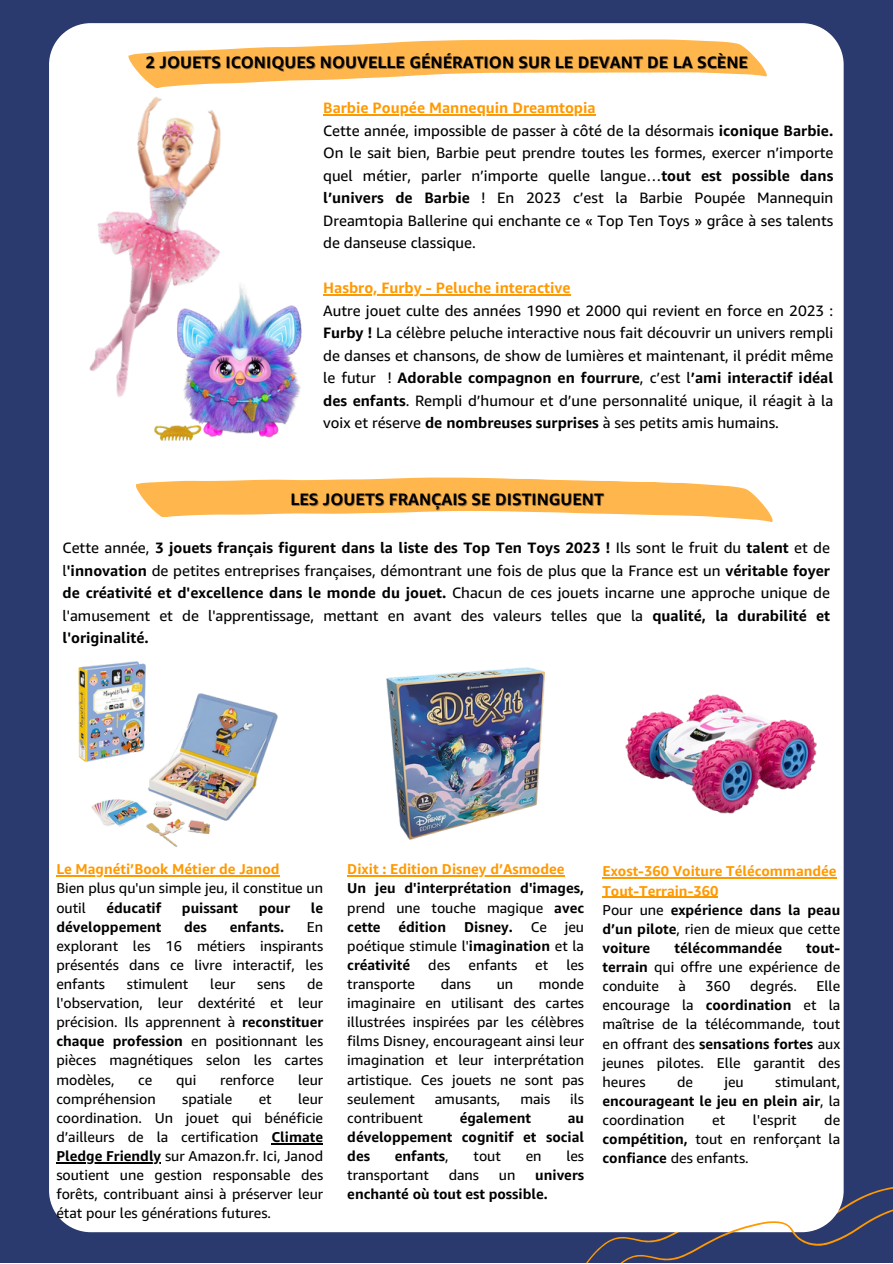
<style>
.page{position:relative;width:893px;height:1264px;background:#fff}
.page>*{position:absolute;margin:0;border:0;box-sizing:border-box;transform-origin:0 0}
.t1{font:700 16.5px "Amazon Ember";color:#000}
.t2{font:15px/22.5px "Amazon Ember";color:#000;text-align:justify}
.t3{font:700 15px "Amazon Ember";color:#f90}
.t4{font:14.25px/19px "Amazon Ember";color:#000;text-align:justify}
.t5{font:700 14.25px/19px "Amazon Ember";color:#000;text-align:justify}
.t6{font:700 14.25px/19px "Amazon Ember";color:#f90}
.s1{font-weight:700}
.s2{font-weight:400}
</style>
<div class="page">
<div style="left:0;top:0;width:892px;height:1262px;background:#2a396e"></div>
<div style="left:49px;top:23px;width:794px;height:1209px;background:#fff"></div>
<svg style="left:575px;top:1185px;width:317px;height:77px"></svg>
<img style="left:56px;top:89px;width:199px;height:324px">
<img style="left:154px;top:282px;width:147px;height:158px">
<img style="left:78px;top:661px;width:199px;height:185px">
<img style="left:387px;top:667px;width:157px;height:172px">
<img style="left:625px;top:694px;width:191px;height:120px">
<hr style="left:323px;top:114px;width:272px;height:1px;background:#f90">
<hr style="left:323px;top:294px;width:247px;height:1px;background:#f90">
<svg style="left:135px;top:468px;width:638px;height:65px;background:#ffdba6"></svg>
<hr style="left:56px;top:875px;width:223px;height:1px;background:#f90">
<hr style="left:271px;top:1142px;width:52px;height:2px;background:#000">
<hr style="left:56px;top:1162px;width:105px;height:1px;background:#000">
<hr style="left:347px;top:875px;width:217px;height:1px;background:#f90">
<hr style="left:602px;top:877px;width:234px;height:1px;background:#f90">
<hr style="left:602px;top:896px;width:116px;height:1px;background:#f90">
<svg style="left:128px;top:39px;width:638px;height:49px;background:#ffcf89"></svg>
<p class="t1" style="left:145px;top:52px;width:604px">2 JOUETS ICONIQUES NOUVELLE GÉNÉRATION SUR LE DEVANT DE LA SCÈNE</p>
<p class="t3" style="left:323px;top:99px;width:274px">Barbie Poupée Mannequin Dreamtopia</p>
<p class="t2" style="left:323px;top:119px;width:511px">Cette année, impossible de passer à côté de la désormais <span class="s1">iconique Barbie.<br></span>On le sait bien, Barbie peut prendre toutes les formes, exercer n’importe quel métier, parler n’importe quelle langue…<span class="s1">tout est possible dans l’univers de Barbie</span> ! En 2023 c’est la Barbie Poupée Mannequin Dreamtopia Ballerine qui enchante ce « Top Ten Toys » grâce à ses talents de danseuse classique.</p>
<p class="t3" style="left:323px;top:278px;width:249px">Hasbro, Furby - Peluche interactive</p>
<p class="t2" style="left:323px;top:299px;width:511px">Autre jouet culte des années 1990 et 2000 qui revient en force en 2023 :<br><span class="s1">Furby !</span> La célèbre peluche interactive nous fait découvrir un univers rempli de danses et chansons, de show de lumières et maintenant, il prédit même le futur ! <span class="s1">Adorable compagnon en fourrure</span>, c’est l<span class="s1">’ami interactif idéal des enfants</span>. Rempli d’humour et d’une personnalité unique, il réagit à la voix et réserve <span class="s1">de nombreuses surprises</span> à ses petits amis humains.</p>
<p class="t1" style="left:290px;top:489px;width:315px">LES JOUETS FRANÇAIS SE DISTINGUENT</p>
<p class="t2" style="left:63px;top:536px;width:768px">Cette année, <span class="s1">3 jouets français figurent dans la liste des Top Ten Toys 2023 !</span> Ils sont le fruit du <span class="s1">talent</span> et de l<span class="s1">'innovation</span> de petites entreprises françaises, démontrant une fois de plus que la France est un <span class="s1">véritable foyer de créativité et d'excellence dans le monde du jouet.</span> Chacun de ces jouets incarne une approche unique de l'amusement et de l'apprentissage, mettant en avant des valeurs telles que la <span class="s1">qualité, la durabilité et l'originalité.</span></p>
<p class="t6" style="left:56px;top:859px;width:225px">Le Magnéti’Book Métier de Janod</p>
<p class="t4" style="left:56px;top:878px;width:268px">Bien plus qu'un simple jeu, il constitue un outil</p>
<p class="t5" style="left:106px;top:897px;width:56px">éducatif</p>
<p class="t5" style="left:182px;top:897px;width:58px">puissant</p>
<p class="t5" style="left:259px;top:897px;width:33px">pour</p>
<p class="t5" style="left:311px;top:897px;width:14px">le</p>
<p class="t5" style="left:56px;top:916px;width:107px">développement</p>
<p class="t5" style="left:184px;top:916px;width:24px">des</p>
<p class="t5" style="left:230px;top:916px;width:56px">enfants.</p>
<p class="t4" style="left:56px;top:916px;width:268px;text-indent:250px">En explorant les 16 métiers inspirants présentés dans ce livre interactif, les enfants</p>
<p class="t4" style="left:56px;top:974px;width:268px;text-indent:251px">de l'observation, leur dextérité et leur précision. Ils apprennent à <span class="s1">reconstituer chaque profession</span> en positionnant les pièces magnétiques selon les cartes modèles,</p>
<p class="t4" style="left:127px;top:974px;width:63px">stimulent</p>
<p class="t4" style="left:210px;top:974px;width:27px">leur</p>
<p class="t4" style="left:257px;top:974px;width:30px">sens</p>
<p class="t4" style="left:138px;top:1069px;width:16px">ce</p>
<p class="t4" style="left:176px;top:1069px;width:22px">qui</p>
<p class="t4" style="left:220px;top:1069px;width:56px">renforce</p>
<p class="t4" style="left:298px;top:1069px;width:27px">leur</p>
<p class="t4" style="left:56px;top:1088px;width:101px">compréhension</p>
<p class="t4" style="left:182px;top:1088px;width:52px">spatiale</p>
<p class="t4" style="left:259px;top:1088px;width:14px">et</p>
<p class="t4" style="left:56px;top:1088px;width:268px;text-indent:242px">leur coordination. Un jouet qui bénéficie d’ailleurs de la certification <span class="s1">Climate Pledge Friendly</span> sur Amazon.fr. Ici, Janod soutient une gestion responsable des forêts, contribuant ainsi à préserver leur état pour les générations futures.</p>
<p class="t6" style="left:347px;top:859px;width:219px">Dixit : Edition Disney d’Asmodee</p>
<p class="t5" style="left:347px;top:878px;width:238px">Un jeu d'interprétation d'images, <span class="s2">prend une touche magique</span> avec cette</p>
<p class="t5" style="left:398px;top:916px;width:49px">édition</p>
<p class="t5" style="left:464px;top:916px;width:50px">Disney.</p>
<p class="t4" style="left:530px;top:916px;width:18px">Ce</p>
<p class="t4" style="left:347px;top:916px;width:238px;text-indent:217px">jeu poétique stimule l'<span class="s1">imagination</span> et la <span class="s1">créativité</span></p>
<p class="t4" style="left:428px;top:955px;width:24px">des</p>
<p class="t4" style="left:468px;top:955px;width:50px">enfants</p>
<p class="t4" style="left:535px;top:955px;width:14px">et</p>
<p class="t4" style="left:566px;top:955px;width:19px">les</p>
<p class="t4" style="left:347px;top:974px;width:69px">transporte</p>
<p class="t4" style="left:440px;top:974px;width:32px">dans</p>
<p class="t4" style="left:496px;top:974px;width:18px">un</p>
<p class="t4" style="left:347px;top:974px;width:238px;text-indent:191px">monde imaginaire en utilisant des cartes illustrées inspirées par les célèbres films Disney, encourageant ainsi leur imagination et leur interprétation artistique. Ces jouets ne sont pas seulement</p>
<p class="t4" style="left:435px;top:1088px;width:67px">amusants,</p>
<p class="t4" style="left:520px;top:1088px;width:31px">mais</p>
<p class="t4" style="left:570px;top:1088px;width:15px">ils</p>
<p class="t4" style="left:347px;top:1107px;width:77px">contribuent</p>
<p class="t5" style="left:459px;top:1107px;width:73px">également</p>
<p class="t5" style="left:347px;top:1107px;width:238px;text-indent:220px">au développement cognitif et social des</p>
<p class="t5" style="left:395px;top:1146px;width:55px">enfants<span class="s2">,</span></p>
<p class="t4" style="left:473px;top:1146px;width:29px">tout</p>
<p class="t4" style="left:525px;top:1146px;width:17px">en</p>
<p class="t4" style="left:566px;top:1146px;width:19px">les</p>
<p class="t4" style="left:347px;top:1165px;width:83px">transportant</p>
<p class="t4" style="left:448px;top:1165px;width:32px">dans</p>
<p class="t4" style="left:499px;top:1165px;width:18px">un</p>
<p class="t5" style="left:347px;top:1165px;width:238px;text-indent:188px">univers enchanté où tout est possible.</p>
<p class="t6" style="left:602px;top:861px;width:235px">Exost-360 Voiture Télécommandée<br>Tout-Terrain-360</p>
<p class="t5" style="left:602px;top:899px;width:239px"><span class="s2">Pour une</span> expérience dans la peau d’un pilote<span class="s2">, rien de mieux que cette </span>voiture</p>
<p class="t5" style="left:674px;top:938px;width:109px">télécommandée</p>
<p class="t4" style="left:602px;top:938px;width:239px;text-indent:204px"><span class="s1">tout&shy;terrain</span> qui offre une expérience de conduite</p>
<p class="t4" style="left:678px;top:976px;width:9px">à</p>
<p class="t4" style="left:705px;top:976px;width:27px">360</p>
<p class="t4" style="left:750px;top:976px;width:48px">degrés.</p>
<p class="t4" style="left:602px;top:976px;width:239px;text-indent:214px">Elle encourage la <span class="s1">coordination</span> et la maîtrise de la télécommande, tout en offrant des <span class="s1">sensations fortes</span> aux jeunes pilotes. Elle garantit des heures</p>
<p class="t5" style="left:602px;top:1071px;width:239px;text-indent:173px"><span class="s2">stimulant, </span>encourageant le jeu en plein air<span class="s2">, la coordination</span></p>
<p class="t4" style="left:677px;top:1071px;width:17px">de</p>
<p class="t4" style="left:724px;top:1071px;width:21px">jeu</p>
<p class="t4" style="left:602px;top:1110px;width:239px;text-indent:222px">de <span class="s1">compétition,</span> tout en renforçant la <span class="s1">confiance</span> des enfants.</p>
<p class="t4" style="left:712px;top:1110px;width:14px">et</p>
<p class="t4" style="left:753px;top:1110px;width:45px">l'esprit</p>
</div>
